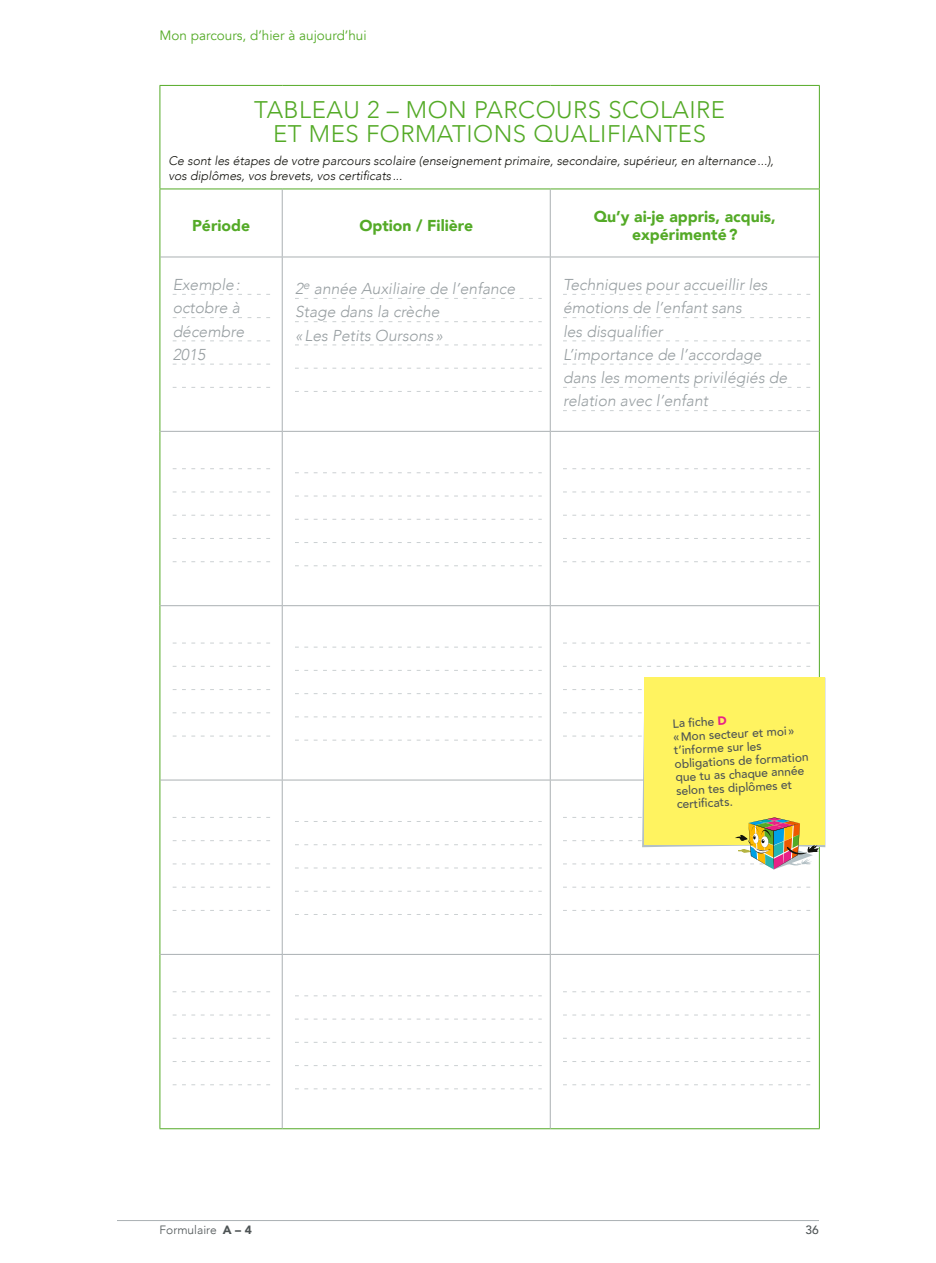
<style>
.page{position:relative;width:936px;height:1263px;background:#fff}
.page>*{position:absolute;margin:0;border:0;box-sizing:border-box;transform-origin:0 0}
.Tableau_-_grand_titr{font:300 24px/24px "Avenir";letter-spacing:.02em;color:#54aa27;text-align:center}
.tableau-filet{font:italic 300 15.75px "Avenir";color:#989fa2}
.Point_a{font:900 15.75px/18.5px "Avenir";color:#54aa27;text-align:center}
.tétiaire{font:13.5px "Avenir";color:#54aa27}
.Exemple_tableau{font:italic 300 12.45px "Avenir";color:#12120d}
.Ariane{font:500 12px/13.5px "Avenir";color:#4e5455}
.body{font:300 12px "Avenir";color:#4e5455}
.s1{font-weight:900;color:#e82287}
.s2{font-weight:900}
</style>
<div class="page">
<hr style="left:819px;top:86px;width:1px;height:103px;background:#54aa27">
<hr style="left:159px;top:85px;width:123px;height:1px;background:#54aa27">
<hr style="left:159px;top:86px;width:1px;height:103px;background:#54aa27">
<hr style="left:282px;top:85px;width:268px;height:1px;background:#54aa27">
<hr style="left:550px;top:85px;width:269px;height:1px;background:#54aa27">
<hr style="left:159px;top:189px;width:123px;height:1px;background:#54aa27">
<hr style="left:159px;top:189px;width:1px;height:68px;background:#54aa27">
<hr style="left:282px;top:189px;width:268px;height:1px;background:#54aa27">
<hr style="left:550px;top:189px;width:269px;height:1px;background:#54aa27">
<hr style="left:819px;top:189px;width:1px;height:68px;background:#54aa27">
<hr style="left:159px;top:257px;width:1px;height:174px;background:#54aa27">
<hr style="left:159px;top:431px;width:1px;height:175px;background:#54aa27">
<hr style="left:159px;top:606px;width:1px;height:174px;background:#54aa27">
<hr style="left:159px;top:780px;width:1px;height:174px;background:#54aa27">
<hr style="left:159px;top:954px;width:1px;height:174px;background:#54aa27">
<hr style="left:819px;top:257px;width:1px;height:174px;background:#54aa27">
<hr style="left:819px;top:431px;width:1px;height:175px;background:#54aa27">
<hr style="left:819px;top:606px;width:1px;height:174px;background:#54aa27">
<hr style="left:819px;top:780px;width:1px;height:174px;background:#54aa27">
<hr style="left:819px;top:954px;width:1px;height:174px;background:#54aa27">
<hr style="left:159px;top:1128px;width:123px;height:1px;background:#54aa27">
<hr style="left:282px;top:1128px;width:268px;height:1px;background:#54aa27">
<hr style="left:550px;top:1128px;width:269px;height:1px;background:#54aa27">
<hr style="left:282px;top:189px;width:1px;height:68px;background:#aab0b3">
<hr style="left:550px;top:189px;width:1px;height:68px;background:#aab0b3">
<hr style="left:160px;top:257px;width:122px;height:1px;background:#aab0b3">
<hr style="left:282px;top:257px;width:268px;height:1px;background:#aab0b3">
<hr style="left:282px;top:257px;width:1px;height:174px;background:#aab0b3">
<hr style="left:550px;top:257px;width:269px;height:1px;background:#aab0b3">
<hr style="left:550px;top:257px;width:1px;height:174px;background:#aab0b3">
<hr style="left:160px;top:431px;width:122px;height:1px;background:#aab0b3">
<hr style="left:282px;top:431px;width:268px;height:1px;background:#aab0b3">
<hr style="left:282px;top:432px;width:1px;height:173px;background:#aab0b3">
<hr style="left:550px;top:431px;width:269px;height:1px;background:#aab0b3">
<hr style="left:550px;top:432px;width:1px;height:173px;background:#aab0b3">
<hr style="left:160px;top:605px;width:122px;height:1px;background:#aab0b3">
<hr style="left:282px;top:605px;width:268px;height:1px;background:#aab0b3">
<hr style="left:282px;top:606px;width:1px;height:174px;background:#aab0b3">
<hr style="left:550px;top:605px;width:269px;height:1px;background:#aab0b3">
<hr style="left:550px;top:606px;width:1px;height:174px;background:#aab0b3">
<hr style="left:160px;top:780px;width:122px;height:1px;background:#aab0b3">
<hr style="left:282px;top:780px;width:268px;height:1px;background:#aab0b3">
<hr style="left:282px;top:780px;width:1px;height:174px;background:#aab0b3">
<hr style="left:550px;top:780px;width:269px;height:1px;background:#aab0b3">
<hr style="left:550px;top:780px;width:1px;height:174px;background:#aab0b3">
<hr style="left:160px;top:954px;width:122px;height:1px;background:#aab0b3">
<hr style="left:282px;top:954px;width:268px;height:1px;background:#aab0b3">
<hr style="left:282px;top:955px;width:1px;height:173px;background:#aab0b3">
<hr style="left:550px;top:954px;width:269px;height:1px;background:#aab0b3">
<hr style="left:550px;top:955px;width:1px;height:173px;background:#aab0b3">
<svg style="left:173px;top:294px;width:97px;height:1px"></svg>
<svg style="left:173px;top:317px;width:97px;height:1px"></svg>
<svg style="left:173px;top:340px;width:97px;height:1px"></svg>
<svg style="left:173px;top:364px;width:97px;height:1px"></svg>
<svg style="left:173px;top:387px;width:97px;height:1px"></svg>
<svg style="left:295px;top:298px;width:246px;height:1px"></svg>
<svg style="left:295px;top:321px;width:246px;height:1px"></svg>
<svg style="left:295px;top:344px;width:246px;height:1px"></svg>
<svg style="left:295px;top:368px;width:246px;height:1px"></svg>
<svg style="left:295px;top:391px;width:246px;height:1px"></svg>
<svg style="left:563px;top:294px;width:247px;height:1px"></svg>
<svg style="left:563px;top:317px;width:247px;height:1px"></svg>
<svg style="left:563px;top:340px;width:247px;height:1px"></svg>
<svg style="left:563px;top:364px;width:247px;height:1px"></svg>
<svg style="left:563px;top:387px;width:247px;height:1px"></svg>
<svg style="left:563px;top:410px;width:247px;height:1px"></svg>
<svg style="left:173px;top:468px;width:97px;height:1px"></svg>
<svg style="left:173px;top:491px;width:97px;height:1px"></svg>
<svg style="left:173px;top:515px;width:97px;height:1px"></svg>
<svg style="left:173px;top:538px;width:97px;height:1px"></svg>
<svg style="left:173px;top:561px;width:97px;height:1px"></svg>
<svg style="left:295px;top:472px;width:246px;height:1px"></svg>
<svg style="left:295px;top:496px;width:246px;height:1px"></svg>
<svg style="left:295px;top:519px;width:246px;height:1px"></svg>
<svg style="left:295px;top:542px;width:246px;height:1px"></svg>
<svg style="left:295px;top:565px;width:246px;height:1px"></svg>
<svg style="left:563px;top:468px;width:247px;height:1px"></svg>
<svg style="left:563px;top:491px;width:247px;height:1px"></svg>
<svg style="left:563px;top:515px;width:247px;height:1px"></svg>
<svg style="left:563px;top:538px;width:247px;height:1px"></svg>
<svg style="left:563px;top:561px;width:247px;height:1px"></svg>
<svg style="left:173px;top:643px;width:97px;height:1px"></svg>
<svg style="left:173px;top:666px;width:97px;height:1px"></svg>
<svg style="left:173px;top:689px;width:97px;height:1px"></svg>
<svg style="left:173px;top:712px;width:97px;height:1px"></svg>
<svg style="left:173px;top:736px;width:97px;height:1px"></svg>
<svg style="left:295px;top:647px;width:246px;height:1px"></svg>
<svg style="left:295px;top:670px;width:246px;height:1px"></svg>
<svg style="left:295px;top:693px;width:246px;height:1px"></svg>
<svg style="left:295px;top:716px;width:246px;height:1px"></svg>
<svg style="left:295px;top:740px;width:246px;height:1px"></svg>
<svg style="left:563px;top:643px;width:247px;height:1px"></svg>
<svg style="left:563px;top:666px;width:247px;height:1px"></svg>
<svg style="left:173px;top:817px;width:97px;height:1px"></svg>
<svg style="left:173px;top:840px;width:97px;height:1px"></svg>
<svg style="left:173px;top:863px;width:97px;height:1px"></svg>
<svg style="left:173px;top:887px;width:97px;height:1px"></svg>
<svg style="left:173px;top:910px;width:97px;height:1px"></svg>
<svg style="left:295px;top:821px;width:246px;height:1px"></svg>
<svg style="left:295px;top:844px;width:246px;height:1px"></svg>
<svg style="left:295px;top:867px;width:246px;height:1px"></svg>
<svg style="left:295px;top:891px;width:246px;height:1px"></svg>
<svg style="left:295px;top:914px;width:246px;height:1px"></svg>
<svg style="left:563px;top:887px;width:247px;height:1px"></svg>
<svg style="left:563px;top:910px;width:247px;height:1px"></svg>
<svg style="left:173px;top:991px;width:97px;height:1px"></svg>
<svg style="left:173px;top:1014px;width:97px;height:1px"></svg>
<svg style="left:173px;top:1038px;width:97px;height:1px"></svg>
<svg style="left:173px;top:1061px;width:97px;height:1px"></svg>
<svg style="left:173px;top:1084px;width:97px;height:1px"></svg>
<svg style="left:295px;top:995px;width:246px;height:1px"></svg>
<svg style="left:295px;top:1019px;width:246px;height:1px"></svg>
<svg style="left:295px;top:1042px;width:246px;height:1px"></svg>
<svg style="left:295px;top:1065px;width:246px;height:1px"></svg>
<svg style="left:295px;top:1088px;width:246px;height:1px"></svg>
<svg style="left:563px;top:991px;width:247px;height:1px"></svg>
<svg style="left:563px;top:1014px;width:247px;height:1px"></svg>
<svg style="left:563px;top:1038px;width:247px;height:1px"></svg>
<svg style="left:563px;top:1061px;width:247px;height:1px"></svg>
<svg style="left:563px;top:1084px;width:247px;height:1px"></svg>
<svg style="left:563px;top:677px;width:262px;height:193px"></svg>
<hr style="left:117px;top:1220px;width:702px;height:1px;background:#aab0b3">
<p class="tétiaire" style="left:159px;top:27px;width:209px">Mon parcours, d’hier à aujourd’hui</p>
<p class="Tableau_-_grand_titr" style="left:254px;top:98px;width:472px">TABLEAU 2 – MON PARCOURS SCOLAIRE<br>ET MES FORMATIONS QUALIFIANTES</p>
<p class="Exemple_tableau" style="left:168px;top:154px;width:607px">Ce sont les étapes de votre parcours scolaire (enseignement primaire, secondaire, supérieur, en alternance...),</p>
<p class="Exemple_tableau" style="left:168px;top:169px;width:235px">vos diplômes, vos brevets, vos certificats ...</p>
<p class="Point_a" style="left:192px;top:216px;width:60px">Période</p>
<p class="Point_a" style="left:359px;top:216px;width:115px">Option / Filière</p>
<p class="Point_a" style="left:593px;top:206px;width:184px">Qu’y ai-je appris, acquis, expérimenté?</p>
<p class="tableau-filet" style="left:173px;top:275px;width:69px">Exemple:</p>
<p class="tableau-filet" style="left:173px;top:299px;width:69px">octobre à</p>
<p class="tableau-filet" style="left:173px;top:322px;width:73px">décembre</p>
<p class="tableau-filet" style="left:173px;top:345px;width:34px">2015</p>
<p class="tableau-filet" style="left:563px;top:275px;width:206px">Techniques pour accueillir les</p>
<p class="tableau-filet" style="left:563px;top:299px;width:180px">émotions de l’enfant sans</p>
<p class="tableau-filet" style="left:563px;top:322px;width:101px">les disqualifier</p>
<p class="tableau-filet" style="left:563px;top:345px;width:200px">L’importance de l’accordage</p>
<p class="tableau-filet" style="left:563px;top:368px;width:226px">dans les moments privilégiés de</p>
<p class="tableau-filet" style="left:563px;top:392px;width:147px">relation avec l’enfant</p>
<p class="tableau-filet" style="left:295px;top:279px;width:222px">2<sup>e</sup> année Auxiliaire de l’enfance</p>
<p class="tableau-filet" style="left:295px;top:303px;width:146px">Stage dans la crèche</p>
<p class="tableau-filet" style="left:295px;top:326px;width:150px">« Les Petits Oursons »</p>
<p class="Ariane" style="left:672px;top:716px;width:136px;rotate:-3deg">La fi che <span class="s1">D<br></span>«Mon secteur et moi » t’informe sur les obligations de formation que tu as chaque année selon tes diplômes et certifi cats.</p>
<p class="body" style="left:159px;top:1223px;width:94px">Formulaire <span class="s2">A – 4</span></p>
<p class="Ariane" style="left:805px;top:1222px;width:15px">36</p>
</div>
